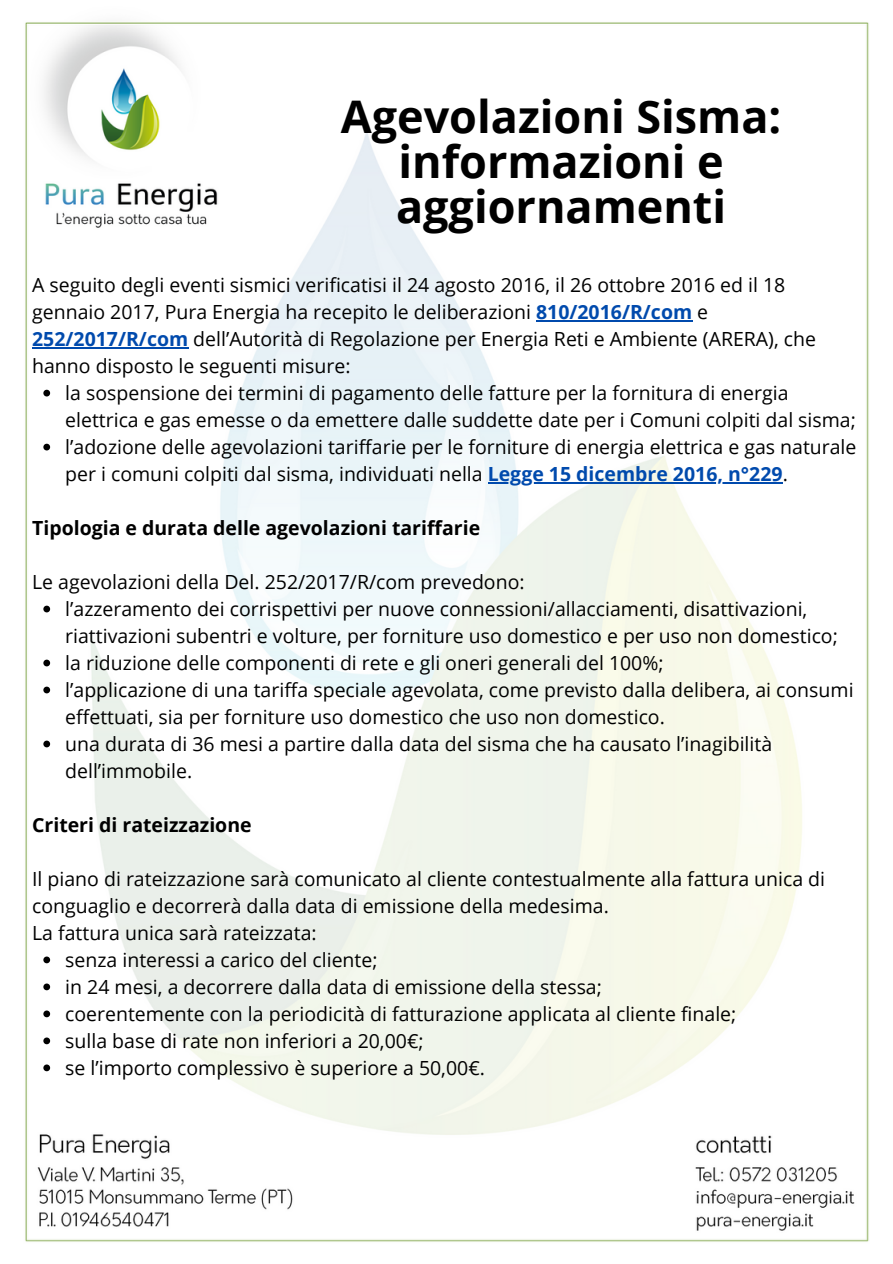
<style>
.page{position:relative;width:893px;height:1264px;background:#fff}
.page>*{position:absolute;margin:0;border:0;box-sizing:border-box;transform-origin:0 0}
.t1{font:700 45px/45px "Open Sans";color:#000;text-align:center}
.t2{font:19.5px/27px "Open Sans";color:#000}
.t3{font:700 19.5px "Open Sans";color:#000}
.s1{font-weight:700;color:#004aad}
</style>
<div class="page">
<img style="left:25px;top:22px;width:844px;height:1220px">
<svg style="left:43px;top:390px;width:7px;height:6px"></svg>
<svg style="left:43px;top:444px;width:7px;height:6px"></svg>
<hr style="left:487px;top:482px;width:295px;height:1px;background:#004aad">
<svg style="left:43px;top:605px;width:7px;height:7px"></svg>
<svg style="left:43px;top:659px;width:7px;height:7px"></svg>
<svg style="left:43px;top:686px;width:7px;height:7px"></svg>
<svg style="left:43px;top:740px;width:7px;height:7px"></svg>
<svg style="left:43px;top:956px;width:7px;height:7px"></svg>
<svg style="left:43px;top:983px;width:7px;height:7px"></svg>
<svg style="left:43px;top:1010px;width:7px;height:7px"></svg>
<svg style="left:43px;top:1037px;width:7px;height:7px"></svg>
<svg style="left:43px;top:1064px;width:7px;height:7px"></svg>
<hr style="left:536px;top:320px;width:156px;height:1px;background:#004aad">
<hr style="left:32px;top:347px;width:156px;height:1px;background:#004aad">
<h1 class="t1" style="left:341px;top:93px;width:442px">Agevolazioni Sisma: informazioni e aggiornamenti</h1>
<p class="t2" style="left:32px;top:271px;width:785px">A seguito degli eventi sismici verificatisi il 24 agosto 2016, il 26 ottobre 2016 ed il 18 gennaio 2017, Pura Energia ha recepito le deliberazioni <span class="s1">810/2016/R/com</span> e <span class="s1">252/2017/R/com</span> dell’Autorità di Regolazione per Energia Reti e Ambiente (ARERA), che hanno disposto le seguenti misure:</p>
<p class="t2" style="left:65px;top:379px;width:792px">la sospensione dei termini di pagamento delle fatture per la fornitura di energia elettrica e gas emesse o da emettere dalle suddette date per i Comuni colpiti dal sisma; l’adozione delle agevolazioni tariffarie per le forniture di energia elettrica e gas naturale per i comuni colpiti dal sisma, individuati nella <span class="s1">Legge 15 dicembre 2016, n°229</span>.</p>
<p class="t3" style="left:32px;top:514px;width:449px">Tipologia e durata delle agevolazioni tariffarie</p>
<p class="t2" style="left:32px;top:567px;width:494px">Le agevolazioni della Del. 252/2017/R/com prevedono:</p>
<p class="t2" style="left:65px;top:594px;width:789px">l’azzeramento dei corrispettivi per nuove connessioni/allacciamenti, disattivazioni, riattivazioni subentri e volture, per forniture uso domestico e per uso non domestico; la riduzione delle componenti di rete e gli oneri generali del 100%;<br>l’applicazione di una tariffa speciale agevolata, come previsto dalla delibera, ai consumi effettuati, sia per forniture uso domestico che uso non domestico.<br>una durata di 36 mesi a partire dalla data del sisma che ha causato l’inagibilità dell’immobile.</p>
<p class="t3" style="left:32px;top:810px;width:221px">Criteri di rateizzazione</p>
<p class="t2" style="left:32px;top:864px;width:794px">Il piano di rateizzazione sarà comunicato al cliente contestualmente alla fattura unica di conguaglio e decorrerà dalla data di emissione della medesima.<br>La fattura unica sarà rateizzata:</p>
<p class="t2" style="left:65px;top:945px;width:672px">senza interessi a carico del cliente;<br>in 24 mesi, a decorrere dalla data di emissione della stessa; coerentemente con la periodicità di fatturazione applicata al cliente finale; sulla base di rate non inferiori a 20,00€;<br>se l’importo complessivo è superiore a 50,00€.</p>
</div>
